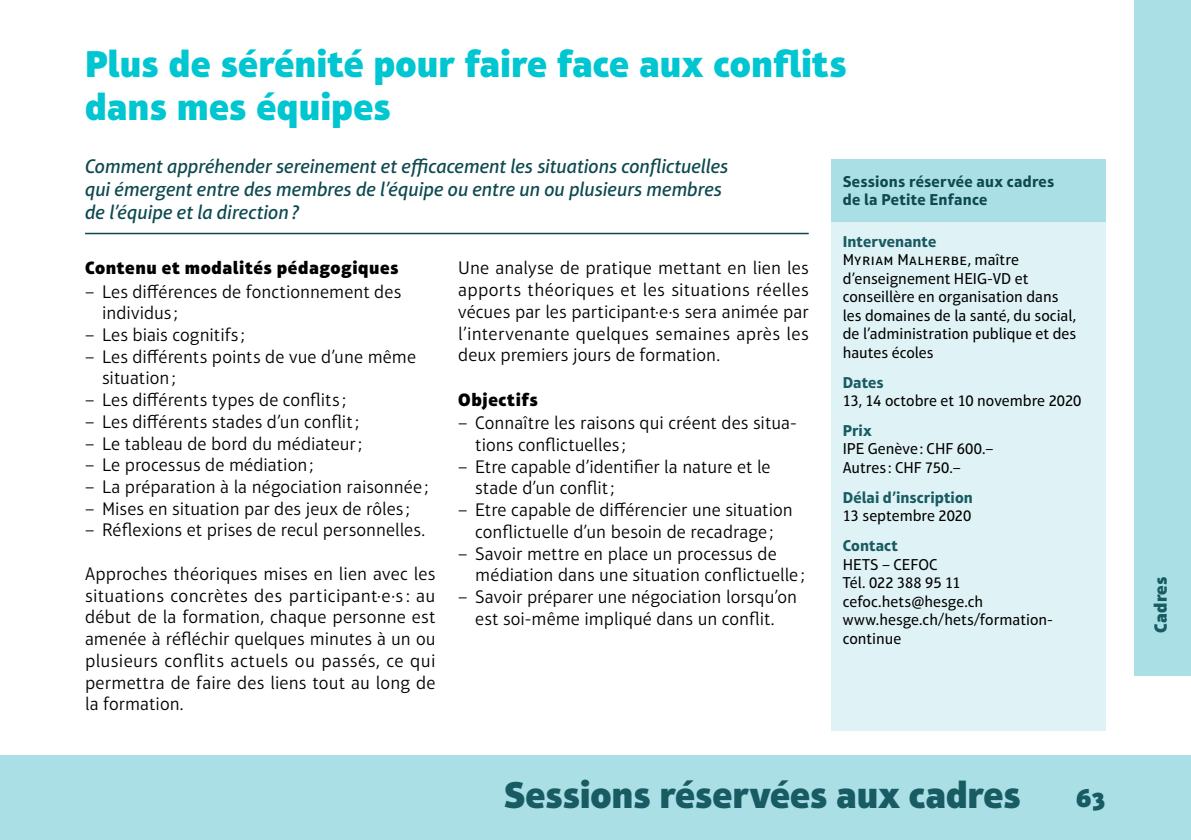
<style>
.page{position:relative;width:1191px;height:840px;background:#fff}
.page>*{position:absolute;margin:0;border:0;box-sizing:border-box;transform-origin:0 0}
.titre_focpe{font:900 38px/43px "Aptifer Sans LT Pro";color:#00c6d2}
.t1{font:900 38px "Aptifer Sans LT Pro";letter-spacing:-.01em;color:#185b62}
.t2{font:900 28px "Aptifer Sans LT Pro";color:#185b62}
.chapeau_focpe{font:italic 500 20px/23px "Aptifer Sans LT Pro";letter-spacing:-.005em;color:#0d494f}
.text_focpe{font:300 18.4px/21.6px "Aptifer Sans LT Pro";color:#000}
.inter_focpe{font:900 18.2px "Aptifer Sans LT Pro";letter-spacing:.03em;color:#000}
.t3{font:900 18px "Aptifer Sans LT Pro";letter-spacing:.01em;color:#185b62}
.infotext_focpe{font:16px/18.4px "Aptifer Sans LT Pro";color:#000}
.info_cible_focpe{font:700 16px/18.4px "Aptifer Sans LT Pro";letter-spacing:.015em;color:#0d494f}
.infotext_focpe-2{font:700 16px/18.4px "Aptifer Sans LT Pro";letter-spacing:.005em;color:#185b62}
.s1{font-weight:700;color:#185b62}
.s2{font-weight:400;color:#000}
</style>
<div class="page">
<div style="left:0;top:754px;width:1191px;height:85px;background:#aadfe6"></div>
<div style="left:1134px;top:0;width:57px;height:675px;background:#aadfe6"></div>
<div style="left:831px;top:159px;width:275px;height:571px;background:#dff2f5"></div>
<div style="left:831px;top:159px;width:275px;height:63px;background:#aadfe6"></div>
<hr style="left:85px;top:233px;width:723px;height:1px;background:#0d494f">
<p class="titre_focpe" style="left:85px;top:42px;width:763px">Plus de sérénité pour faire face aux conflits dans mes équipes</p>
<p class="chapeau_focpe" style="left:85px;top:154px;width:645px">Comment appréhender sereinement et efficacement les situations conflictuelles qui émergent entre des membres de l’équipe ou entre un ou plusieurs membres de l’équipe et la direction?</p>
<p class="inter_focpe" style="left:85px;top:257px;width:315px">Contenu et modalités pédagogiques</p>
<p class="text_focpe" style="left:102px;top:280px;width:301px;text-indent:-17px">− Les différences de fonctionnement des individus ;</p>
<p class="text_focpe" style="left:85px;top:324px;width:161px">− Les biais cognitifs ;</p>
<p class="text_focpe" style="left:102px;top:345px;width:315px;text-indent:-17px">− Les différents points de vue d’une même situation;</p>
<p class="text_focpe" style="left:85px;top:389px;width:262px">− Les différents types de conflits ;</p>
<p class="text_focpe" style="left:85px;top:410px;width:275px">− Les différents stades d’un conflit;</p>
<p class="text_focpe" style="left:85px;top:432px;width:278px">− Le tableau de bord du médiateur;</p>
<p class="text_focpe" style="left:85px;top:454px;width:230px">− Le processus de médiation;</p>
<p class="text_focpe" style="left:85px;top:476px;width:345px">− La préparation à la négociation raisonnée ;</p>
<p class="text_focpe" style="left:85px;top:497px;width:326px">− Mises en situation par des jeux de rôles ;</p>
<p class="text_focpe" style="left:85px;top:519px;width:341px">− Réflexions et prises de recul personnelles.</p>
<p class="text_focpe" style="left:85px;top:562px;width:352px;text-align:justify">Approches théoriques mises en lien avec les situations concrètes des participant·e·s : au début de la formation, chaque personne est amenée à réfléchir quelques minutes à un ou plusieurs conflits actuels ou passés, ce qui permettra de faire des liens tout au long de la formation.</p>
<p class="info_cible_focpe" style="left:842px;top:172px;width:213px">Sessions réservée aux cadres de la Petite Enfance</p>
<p class="infotext_focpe" style="left:842px;top:232px;width:235px"><span class="s1">Intervenante<br></span>Myriam Malherbe, maître d’enseignement HEIG-VD et conseillère en organisation dans les domaines de la santé, du social, de l’administration publique et des hautes écoles</p>
<p class="infotext_focpe" style="left:842px;top:373px;width:240px"><span class="s1">Dates<br></span>13, 14 octobre et 10 novembre 2020</p>
<p class="infotext_focpe" style="left:842px;top:421px;width:152px"><span class="s1">Prix<br></span>IPE Genève: CHF 600.–<br>Autres: CHF 750.–</p>
<p class="infotext_focpe-2" style="left:842px;top:488px;width:132px">Délai d’inscription<br><span class="s2">13 septembre 2020</span></p>
<p class="infotext_focpe" style="left:842px;top:536px;width:211px"><span class="s1">Contact<br></span>HETS – CEFOC<br>Tél. 022 388 95 11 cefoc.hets@hesge.ch www.hesge.ch/hets/formation&shy;continue</p>
<p class="text_focpe" style="left:458px;top:257px;width:352px;text-align:justify">Une analyse de pratique mettant en lien les apports théoriques et les situations réelles vécues par les participant·e·s sera animée par l’intervenante quelques semaines après les deux premiers jours de formation.</p>
<p class="inter_focpe" style="left:458px;top:388px;width:81px">Objectifs</p>
<p class="text_focpe" style="left:475px;top:412px;width:322px;text-indent:-17px">− Connaître les raisons qui créent des situa&shy;tions conflictuelles ;</p>
<p class="text_focpe" style="left:475px;top:455px;width:297px;text-indent:-17px">− Etre capable d’identifier la nature et le stade d’un conflit;</p>
<p class="text_focpe" style="left:458px;top:499px;width:336px;text-align:center">− Etre capable de différencier une situation conflictuelle d’un besoin de recadrage ;</p>
<p class="text_focpe" style="left:475px;top:542px;width:331px;text-indent:-17px">− Savoir mettre en place un processus de médiation dans une situation conflictuelle ;</p>
<p class="text_focpe" style="left:458px;top:585px;width:340px;text-align:center">− Savoir préparer une négociation lorsqu’on est soi-même impliqué dans un conflit.</p>
<h1 class="t1" style="left:504px;top:771px;width:518px">Sessions réservées aux cadres</h1>
<h2 class="t2" style="left:1076px;top:779px;width:31px">63</h2>
<p class="t3" style="left:1149px;top:632px;width:58px;rotate:-90deg">Cadres</p>
</div>
